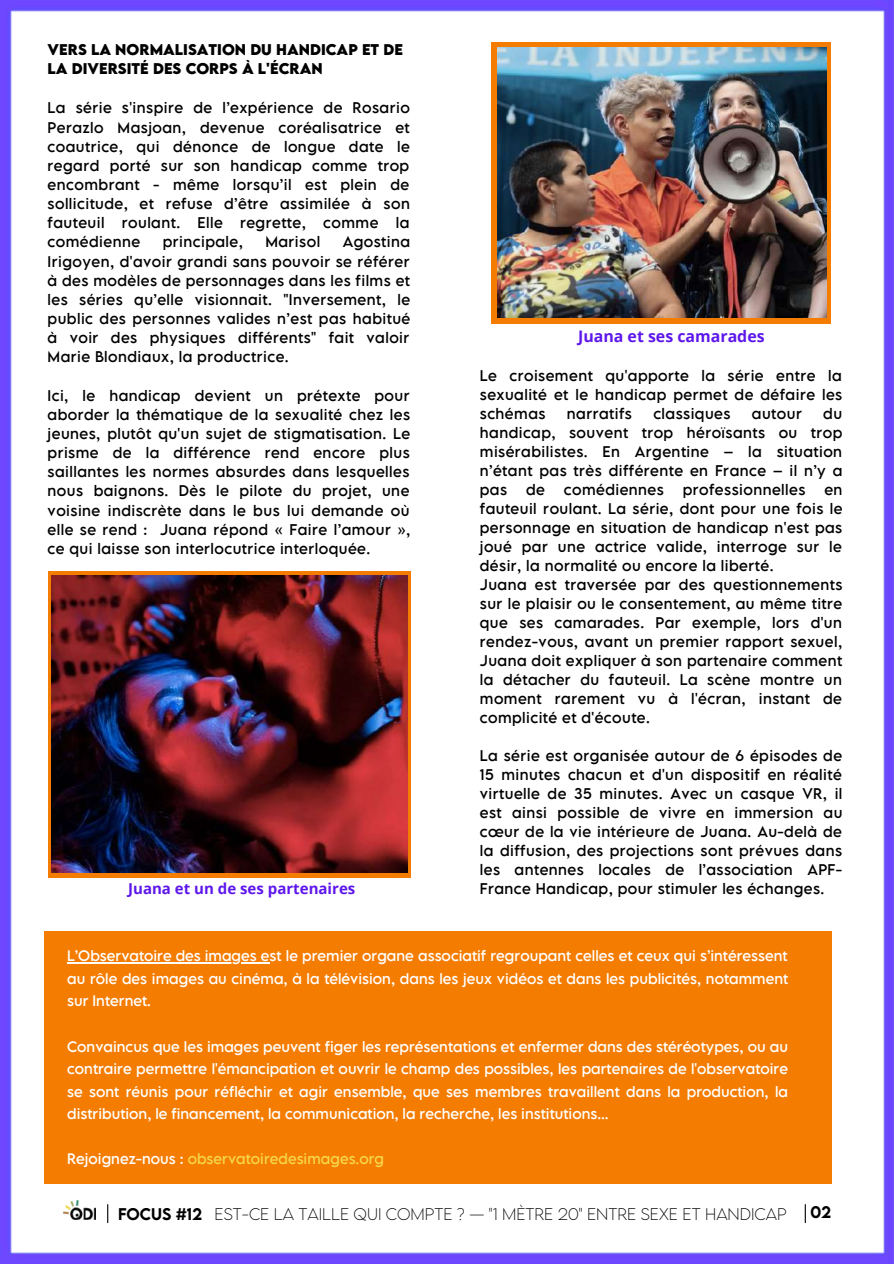
<style>
.page{position:relative;width:894px;height:1264px;background:#fff}
.page>*{position:absolute;margin:0;border:0;box-sizing:border-box;transform-origin:0 0}
.t1{font:700 15.9px "Open Sans";color:#5e17eb}
.t2{font:200 15px "LEMONMILK Pro FTR";color:#000}
.t3{font:700 15px "Open Sans";color:#5e17eb}
.t4{font:500 15px "LEMONMILK Pro FTR";color:#000}
.t5{font:13.8px/19px "LEMONMILK Pro FTR";letter-spacing:.03em;color:#000;text-align:justify}
.t6{font:700 13.8px/19.2px "LEMONMILK Pro FTR";color:#000}
.t7{font:13.5px/22.5px "LEMONMILK Pro FTR";color:#fff;text-align:justify}
.t8{font:13.5px "LEMONMILK Pro FTR";color:#f4d64b}
.s1{color:#fff}
</style>
<div class="page">
<img style="left:0;top:0;width:893px;height:1263px">
<svg style="left:48px;top:571px;width:362px;height:306px;background:#d76a08"></svg>
<svg style="left:107px;top:1204px;width:1px;height:18px"></svg>
<img style="left:63px;top:1200px;width:33px;height:19px">
<svg style="left:804px;top:1204px;width:1px;height:18px"></svg>
<div style="left:44px;top:931px;width:787px;height:252px;background:#f47c00"></div>
<hr style="left:67px;top:962px;width:202px;height:1px;background:#fff">
<img style="left:51px;top:576px;width:356px;height:296px">
<svg style="left:491px;top:42px;width:339px;height:281px;background:#e07b10"></svg>
<img style="left:497px;top:48px;width:328px;height:270px">
<p class="t6" style="left:48px;top:40px;width:357px">VERS LA NORMALISATION DU HANDICAP ET DE<br>LA DIVERSITÉ DES CORPS À L'ÉCRAN</p>
<p class="t5" style="left:48px;top:98px;width:364px">La série s'inspire de l’expérience de Rosario Perazlo Masjoan, devenue coréalisatrice et coautrice, qui dénonce de longue date le regard porté sur son handicap comme trop encombrant - même lorsqu’il est plein de sollicitude, et refuse d’être assimilée à son fauteuil</p>
<p class="t5" style="left:122px;top:213px;width:60px">roulant.</p>
<p class="t5" style="left:197px;top:213px;width:27px">Elle</p>
<p class="t5" style="left:240px;top:213px;width:67px">regrette,</p>
<p class="t5" style="left:323px;top:213px;width:57px">comme</p>
<p class="t5" style="left:395px;top:213px;width:15px">la</p>
<p class="t5" style="left:48px;top:232px;width:94px">comédienne</p>
<p class="t5" style="left:163px;top:232px;width:82px">principale,</p>
<p class="t5" style="left:265px;top:232px;width:56px">Marisol</p>
<p class="t5" style="left:48px;top:232px;width:364px;text-indent:295px">Agostina Irigoyen, d'avoir grandi sans pouvoir se référer à des modèles de personnages dans les films et les séries qu’elle visionnait. "Inversement, le public des personnes valides n’est pas habitué à voir des physiques différents" fait valoir Marie Blondiaux, la productrice.</p>
<p class="t5" style="left:48px;top:385px;width:364px;text-align:left">Ici, le handicap devient un prétexte pour aborder la thématique de la sexualité chez les jeunes, plutôt qu'un sujet de stigmatisation. Le prisme de la différence rend encore plus saillantes les normes absurdes dans lesquelles nous baignons. Dès le pilote du projet, une voisine indiscrète dans le bus lui demande où elle se rend : Juana répond « Faire l’amour », ce qui laisse son interlocutrice interloquée.</p>
<p class="t3" style="left:128px;top:877px;width:228px">Juana et un de ses partenaires</p>
<p class="t1" style="left:578px;top:325px;width:188px">Juana et ses camarades</p>
<p class="t5" style="left:479px;top:365px;width:364px">Le croisement qu'apporte la série entre la sexualité et le handicap permet de défaire les schémas</p>
<p class="t5" style="left:566px;top:403px;width:67px">narratifs</p>
<p class="t5" style="left:653px;top:403px;width:79px">classiques</p>
<p class="t5" style="left:751px;top:403px;width:51px">autour</p>
<p class="t5" style="left:479px;top:403px;width:364px;text-indent:343px">du handicap, souvent trop héroïsants ou trop misérabilistes. En Argentine – la situation n’étant pas très différente en France – il n’y a pas</p>
<p class="t5" style="left:526px;top:479px;width:20px">de</p>
<p class="t5" style="left:563px;top:479px;width:102px">comédiennes</p>
<p class="t5" style="left:682px;top:479px;width:124px">professionnelles</p>
<p class="t5" style="left:479px;top:479px;width:364px;text-align:left;text-indent:344px">en fauteuil roulant. La série, dont pour une fois le personnage en situation de handicap n'est pas joué par une actrice valide, interroge sur le désir, la normalité ou encore la liberté.<br>Juana est traversée par des questionnements sur le plaisir ou le consentement, au même titre que ses camarades. Par exemple, lors d'un rendez-vous, avant un premier rapport sexuel, Juana doit expliquer à son partenaire comment la détacher du fauteuil. La scène montre un moment rarement vu à l'écran, instant de complicité et d'écoute.</p>
<p class="t5" style="left:479px;top:746px;width:364px">La série est organisée autour de 6 épisodes de 15 minutes chacun et d'un dispositif en réalité virtuelle de 35 minutes. Avec un casque VR, il est ainsi possible de vivre en immersion au cœur de la vie intérieure de Juana. Au-delà de la diffusion, des projections sont prévues dans les antennes locales de l’association APF-France Handicap, pour stimuler les échanges.</p>
<p class="t7" style="left:67px;top:944px;width:722px">L’Observatoire des images est le premier organe associatif regroupant celles et ceux qui s’intéressent au rôle des images au cinéma, à la télévision, dans les jeux vidéos et dans les publicités, notamment sur Internet.</p>
<p class="t7" style="left:67px;top:1034px;width:722px">Convaincus que les images peuvent figer les représentations et enfermer dans des stéréotypes, ou au contraire permettre l'émancipation et ouvrir le champ des possibles, les partenaires de l'observatoire se sont réunis pour réfléchir et agir ensemble, que ses membres travaillent dans la production, la distribution, le financement, la communication, la recherche, les institutions...</p>
<p class="t8" style="left:67px;top:1149px;width:318px"><span class="s1">Rejoignez-nous :</span> observatoiredesimages.org</p>
<p class="t4" style="left:118px;top:1203px;width:85px">FOCUS #12</p>
<p class="t2" style="left:214px;top:1203px;width:573px">EST-CE LA TAILLE QUI COMPTE ? — "1 MÈTRE 20" ENTRE SEXE ET HANDICAP</p>
<p class="t4" style="left:810px;top:1201px;width:22px">02</p>
</div>
